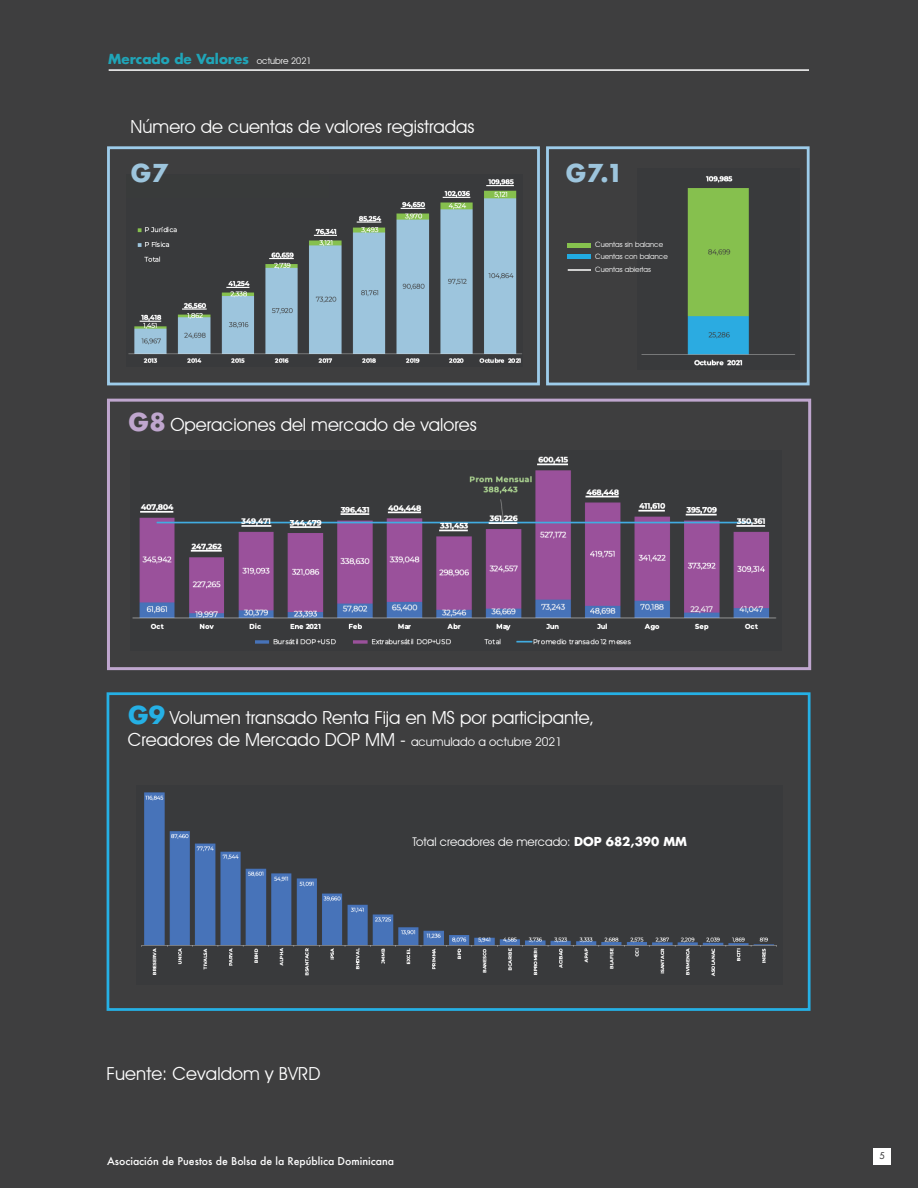
<style>
.page{position:relative;width:918px;height:1188px;background:#3e3e3f}
.page>*{position:absolute;margin:0;border:0;box-sizing:border-box;transform-origin:0 0}
.t1{font:700 24px "Futura";color:#9dc5dd}
.t2{font:18px/21.6px "Avant Garde IT Cby BT";color:#fff}
.t3{font:700 13.5px "Futura Std";color:#20a5b8}
.t4{font:12px "Avant Garde IT Cby BT";color:#fff}
.t5{font:500 10.5px "Futura";color:#fff}
.t6{font:500 9px "Futura Std";color:#3e3e3f}
.t7{font:7.35px/12.3px "Avant Garde IT Cby BT";color:#fff}
.s1{font-family:"Avant Garde IT Cby BT";font-weight:400;font-size:9px;color:#fff}
.s2{font-family:"Futura";font-weight:700;font-size:24px;color:#bfa6ce}
.s3{font-family:"Futura";font-weight:700;font-size:24px;color:#25b0e5}
.s4{font-size:12px}
.s5{font-family:"Futura Std";font-weight:700}
</style>
<div class="page">
<img style="left:641px;top:176px;width:154px;height:190px">
<img style="left:128px;top:179px;width:394px;height:184px">
<div style="left:126px;top:175px;width:202px;height:22px;background:#393b3b"></div>
<img style="left:141px;top:792px;width:636px;height:184px">
<img style="left:132px;top:456px;width:644px;height:189px">
<hr style="left:109px;top:69px;width:700px;height:2px;background:#fff">
<div style="left:107px;top:146px;width:433px;height:239px;border:3px solid #9dccea"></div>
<div style="left:107px;top:692px;width:704px;height:319px;border:3px solid #25b0e5"></div>
<div style="left:873px;top:1148px;width:17px;height:17px;background:#fff"></div>
<div style="left:107px;top:399px;width:704px;height:271px;border:3px solid #bfa6ce"></div>
<div style="left:546px;top:146px;width:264px;height:239px;border:3px solid #9dccea"></div>
<div style="left:568px;top:243px;width:23px;height:5px;background:#86c14e"></div>
<div style="left:568px;top:254px;width:23px;height:5px;background:#21aae1"></div>
<hr style="left:568px;top:269px;width:23px;height:2px;background:#fff">
<p class="t3" style="left:108px;top:50px;width:205px">Mercado de Valores <span class="s1">octubre 2021</span></p>
<p class="t2" style="left:131px;top:116px;width:346px">Número de cuentas de valores registradas</p>
<h1 class="t1" style="left:131px;top:155px;width:39px">G7</h1>
<p class="t2" style="left:128px;top:414px;width:350px"><span class="s2">G8</span> Operaciones del mercado de valores</p>
<h1 class="t1" style="left:566px;top:155px;width:59px">G7.1</h1>
<p class="t7" style="left:595px;top:238px;width:74px">Cuentas sin balance<br>Cuentas con balance<br>Cuentas abiertas</p>
<p class="t2" style="left:128px;top:707px;width:468px"><span class="s3">G9</span> Volumen transado Renta Fija en MS por participante,<br>Creadores de Mercado DOP MM - <span class="s4">acumulado a octubre 2021</span></p>
<p class="t4" style="left:412px;top:835px;width:276px">Total creadores de mercado: <span class="s5">DOP 682,390 MM</span></p>
<p class="t2" style="left:107px;top:1063px;width:215px">Fuente: Cevaldom y BVRD</p>
<p class="t5" style="left:107px;top:1154px;width:289px">Asociación de Puestos de Bolsa de la República Dominicana</p>
<p class="t6" style="left:880px;top:1150px;width:7px">5</p>
</div>
